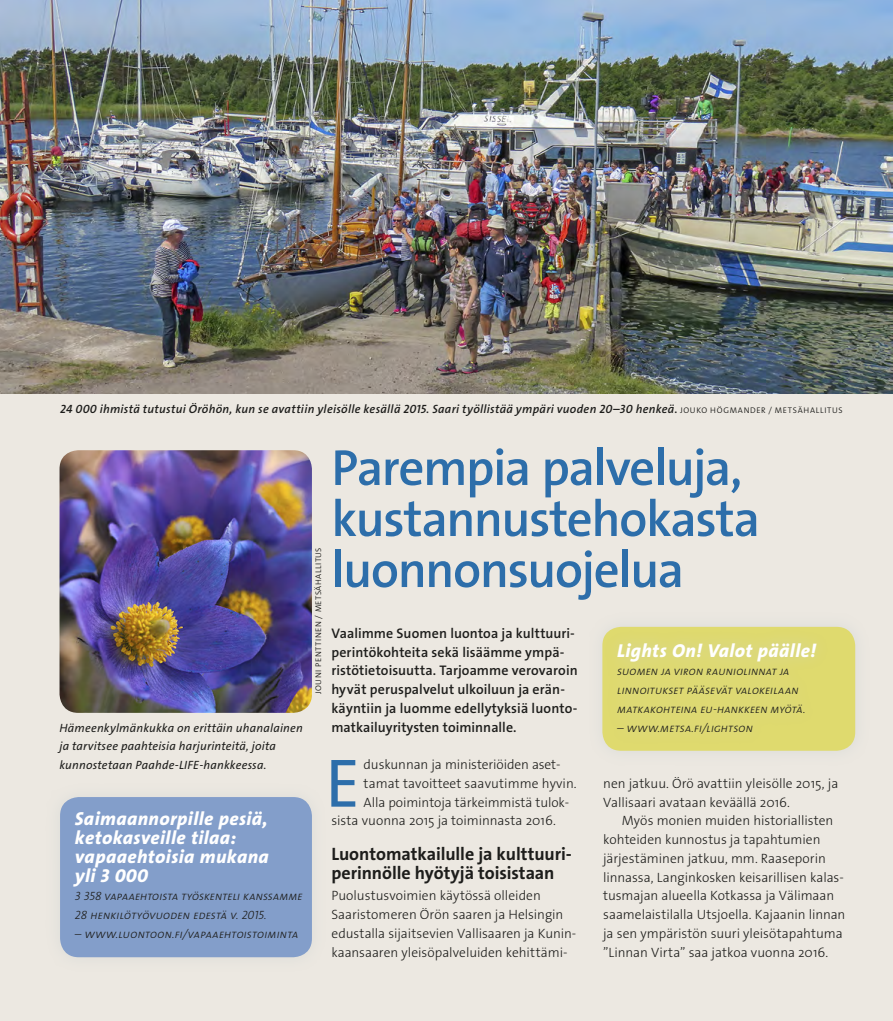
<style>
.page{position:relative;width:893px;height:1021px;background:#fff}
.page>*{position:absolute;margin:0;border:0;box-sizing:border-box;transform-origin:0 0}
.t1{font:69px "The Sans Os F";color:#2d6eaa}
.t2{font:600 51px/51px "The Sans Os F";letter-spacing:-.03em;color:#2d6eaa}
.t3{font:italic 800 18.75px/18.8px "The Sans Os F";letter-spacing:.025em;color:#fff}
.t4{font:700 18px/18.8px "The Sans Os F";letter-spacing:-.005em;color:#1d1d1b}
.t5{font:600 13.95px/18.8px "The Sans Os F";letter-spacing:.005em;color:#1d1d1b}
.t6{font:300 13.5px/18.8px "The Sans Os F";letter-spacing:-.005em;color:#1d1d1b}
.t7{font:italic 300 12px/18.8px "The Sans Os F";letter-spacing:.005em;color:#1d1d1b}
.t8{font:italic 600 12px "The Sans Os F";letter-spacing:.02em;color:#1d1d1b}
.t9{font:italic 12px/18.8px "The Sans Os F";letter-spacing:.015em;color:#1d1d1b}
.t10{font:300 8.25px "The Sans Os F";letter-spacing:.065em;color:#1d1d1b}
.s1{font-weight:300;font-style:normal;font-size:8.25px}
</style>
<div class="page">
<div style="left:0;top:0;width:893px;height:1020px;background:#ece8e1"></div>
<img style="left:0;top:0;width:893px;height:393px">
<div style="left:60px;top:797px;width:252px;height:160px;background:#839eca;border-radius:19px"></div>
<div style="left:602px;top:627px;width:253px;height:123px;background:#dfda6e;border-radius:19px"></div>
<div style="left:603px;top:628px;width:228px;height:118px;background:#ddd972"></div>
<img style="left:60px;top:450px;width:252px;height:262px">
<p class="t8" style="left:60px;top:401px;width:784px">24 000 ihmistä tutustui Öröhön, kun se avattiin yleisölle kesällä 2015. Saari työllistää ympäri vuoden 20–30 henkeä. <span class="s1">JOUKO H ÖGM ANDER / METSÄHALLITUS</span></p>
<p class="t9" style="left:59px;top:718px;width:245px">Hämeenkylmänkukka on erittäin uhanalainen ja tarvitsee paahteisia harjurinteitä, joita kunnostetaan Paahde-LIFE-hankkeessa.</p>
<h3 class="t3" style="left:75px;top:810px;width:195px">Saimaannorpille pesiä, ketokasveille tilaa: vapaaehtoisia mukana yli 3 000</h3>
<p class="t7" style="left:75px;top:887px;width:229px">3 358 vapaaehtoista työskenteli kanssamme<br>28 henkilötyövuoden edestä v. 2015.</p>
<p class="t7" style="left:75px;top:924px;width:225px">– www.luontoon.fi/vapaaehtoistoiminta</p>
<p class="t10" style="left:313px;top:694px;width:148px;rotate:-90deg">JOUNI PENTTINEN / METSÄHALLITUS</p>
<h2 class="t2" style="left:331px;top:442px;width:430px">Parempia palveluja, kustannustehokasta luonnonsuojelua</h2>
<p class="t5" style="left:331px;top:624px;width:248px">vaalimme suomen luontoa ja kulttuuri&shy;perintökohteita sekä lisäämme ympä&shy;ristötietoisuutta. tarjoamme verovaroin hyvät peruspalvelut ulkoiluun ja erän&shy;käyntiin ja luomme edellytyksiä luonto&shy;matkailuyritysten toiminnalle.</p>
<h1 class="t1" style="left:325px;top:739px;width:36px">E</h1>
<p class="t6" style="left:364px;top:755px;width:198px">duskunnan ja ministeriöiden aset-</p>
<h3 class="t3" style="left:617px;top:641px;width:200px">Lights On! Valot päälle!</h3>
<p class="t7" style="left:617px;top:662px;width:190px">Suomen ja Viron rauniolinnat ja linnoitukset pääsevät valokeilaan matkakohteina EU-hankkeen myötä.</p>
<p class="t7" style="left:617px;top:718px;width:137px">– www.metsa.fi/lightson</p>
<p class="t6" style="left:603px;top:774px;width:237px">nen jatkuu. Örö avattiin yleisölle 2015, ja<br>Vallisaari avataan keväällä 2016.</p>
<p class="t6" style="left:603px;top:811px;width:244px;text-indent:19px">Myös monien muiden historiallisten kohteiden kunnostus ja tapahtumien järjestäminen jatkuu, mm. Raaseporin linnassa, Langinkosken keisarillisen kalas&shy;tusmajan alueella Kotkassa ja Välimaan saamelaistilalla Utsjoella. Kajaanin linnan ja sen ympäristön suuri yleisötapahtuma ”Linnan Virta” saa jatkoa vuonna 2016.</p>
<p class="t6" style="left:364px;top:774px;width:215px">tamat tavoitteet saavutimme hyvin.</p>
<p class="t6" style="left:364px;top:793px;width:207px">Alla poimintoja tärkeimmistä tulok-</p>
<p class="t6" style="left:331px;top:811px;width:226px">sista vuonna 2015 ja toiminnasta 2016.</p>
<h3 class="t4" style="left:331px;top:844px;width:242px">Luontomatkailulle ja kulttuuri&shy;perinnölle hyötyjä toisistaan</h3>
<p class="t6" style="left:331px;top:886px;width:246px">Puolustusvoimien käytössä olleiden Saaristomeren Örön saaren ja Helsingin edustalla sijaitsevien Vallisaaren ja Kunin&shy;kaansaaren yleisöpalveluiden kehittämi-</p>
</div>
